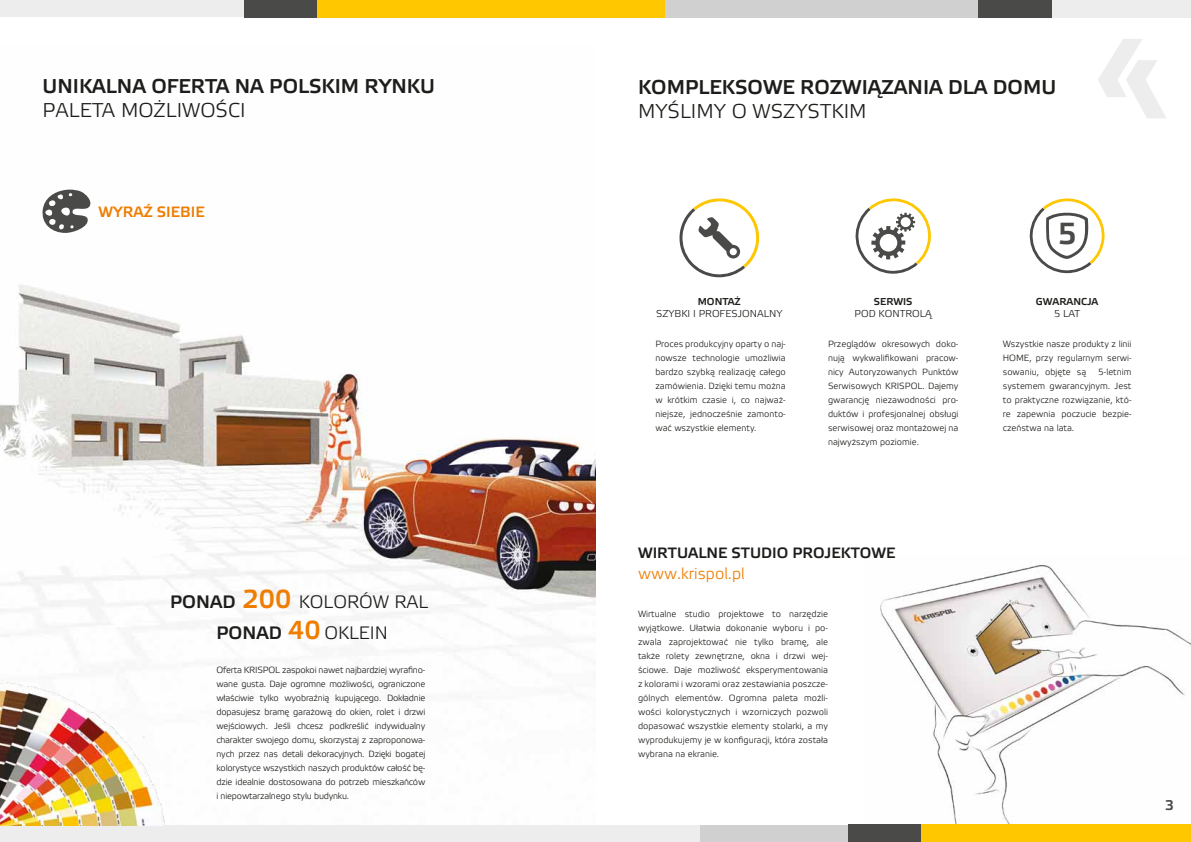
<style>
.page{position:relative;width:1191px;height:842px;background:#fff}
.page>*{position:absolute;margin:0;border:0;box-sizing:border-box;transform-origin:0 0}
.t1{font:700 30.5px "Elektra Light Pro";color:#4a4a49}
.t2{font:700 20px "Elektra Light Pro";color:#1d1d1b}
.t3{font:20px "Elektra Light Pro";color:#1d1d1b}
.t4{font:18px/31px "Elektra Light Pro";color:#1d1d1b;text-align:center}
.t5{font:16px "Elektra Light Pro";color:#ef7d00}
.t6{font:700 15px "Elektra Light Pro";color:#1d1d1b}
.t7{font:700 15px "Elektra Light Pro";color:#ef7d00}
.t8{font:700 14px "Elektra Light Pro";color:#4a4a49}
.t9{font:10px "Elektra Light Pro";color:#1d1d1b}
.t10{font:700 10px "Elektra Light Pro";color:#1d1d1b}
.t11{font:9px/14px "Elektra Light Pro";color:#1d1d1b;text-align:justify}
.s1{font-weight:700}
.s2{font-weight:700;font-size:26px;color:#ef7d00}
</style>
<div class="page">
<img style="left:0;top:189px;width:595px;height:507px">
<img style="left:863px;top:565px;width:328px;height:260px">
<div style="left:0;top:825px;width:700px;height:17px;background:#ededed"></div>
<div style="left:700px;top:825px;width:148px;height:17px;background:#d0d0d0"></div>
<div style="left:848px;top:825px;width:73px;height:17px;background:#4a4a49"></div>
<div style="left:921px;top:825px;width:270px;height:17px;background:#fec700"></div>
<div style="left:0;top:0;width:244px;height:17px;background:#ededed"></div>
<div style="left:665px;top:0;width:313px;height:17px;background:#d0d0d0"></div>
<div style="left:244px;top:0;width:73px;height:17px;background:#4a4a49"></div>
<div style="left:317px;top:0;width:348px;height:17px;background:#fec700"></div>
<div style="left:978px;top:0;width:74px;height:17px;background:#4a4a49"></div>
<div style="left:1052px;top:0;width:139px;height:17px;background:#ededed"></div>
<svg style="left:1098px;top:39px;width:68px;height:79px"></svg>
<svg style="left:679px;top:198px;width:81px;height:79px"></svg>
<svg style="left:855px;top:198px;width:76px;height:76px"></svg>
<svg style="left:1029px;top:198px;width:76px;height:75px"></svg>
<svg style="left:41px;top:190px;width:51px;height:43px"></svg>
<img style="left:0;top:674px;width:174px;height:151px">
<h2 class="t2" style="left:43px;top:75px;width:394px">UNIKALNA OFERTA NA POLSKIM RYNKU</h2>
<h2 class="t3" style="left:43px;top:100px;width:204px">PALETA MOŻLIWOŚCI</h2>
<h3 class="t7" style="left:99px;top:203px;width:108px">WYRAŹ SIEBIE</h3>
<h3 class="t4" style="left:170px;top:587px;width:260px"><span class="s1">PONAD</span> <span class="s2">200</span> KOLORÓW RAL<br><span class="s1">PONAD</span> <span class="s2">40</span> OKLEIN</h3>
<p class="t11" style="left:216px;top:663px;width:210px">Oferta KRISPOL zaspokoi nawet najbardziej wyrafino&shy;wane gusta. Daje ogromne możliwości, ograniczone właściwie tylko wyobraźnią kupującego. Dokładnie dopasujesz bramę garażową do okien, rolet i drzwi wejściowych. Jeśli chcesz podkreślić indywidualny charakter swojego domu, skorzystaj z zaproponowa&shy;nych przez nas detali dekoracyjnych. Dzięki bogatej kolorystyce wszystkich naszych produktów całość bę&shy;dzie idealnie dostosowana do potrzeb mieszkańców i niepowtarzalnego stylu budynku.</p>
<h2 class="t2" style="left:638px;top:76px;width:420px">KOMPLEKSOWE ROZWIĄZANIA DLA DOMU</h2>
<h2 class="t3" style="left:638px;top:100px;width:230px">MYŚLIMY O WSZYSTKIM</h2>
<p class="t10" style="left:698px;top:296px;width:45px">MONTAŻ</p>
<p class="t9" style="left:656px;top:308px;width:128px">SZYBKI I PROFESJONALNY</p>
<p class="t10" style="left:874px;top:296px;width:40px">SERWIS</p>
<p class="t9" style="left:854px;top:308px;width:79px">POD KONTROLĄ</p>
<h1 class="t1" style="left:1057px;top:217px;width:21px">5</h1>
<p class="t10" style="left:1036px;top:296px;width:64px">GWARANCJA</p>
<p class="t9" style="left:1054px;top:308px;width:28px">5 LAT</p>
<p class="t11" style="left:655px;top:337px;width:132px">Proces produkcyjny oparty o naj&shy;nowsze technologie umożliwia bardzo szybką realizację całego zamówienia. Dzięki temu można w krótkim czasie i, co najważ&shy;niejsze, jednocześnie zamonto&shy;wać wszystkie elementy.</p>
<p class="t11" style="left:828px;top:337px;width:132px">Przeglądów okresowych doko&shy;nują wykwalifikowani pracow&shy;nicy Autoryzowanych Punktów Serwisowych KRISPOL. Dajemy gwarancję niezawodności pro&shy;duktów i profesjonalnej obsługi serwisowej oraz montażowej na najwyższym poziomie.</p>
<p class="t11" style="left:1002px;top:337px;width:130px">Wszystkie nasze produkty z linii HOME, przy regularnym serwi&shy;sowaniu, objęte są</p>
<p class="t11" style="left:1002px;top:365px;width:130px;text-indent:95px">5-letnim systemem gwarancyjnym. Jest to praktyczne rozwiązanie, któ&shy;re zapewnia poczucie bezpie&shy;czeństwa na lata.</p>
<h3 class="t6" style="left:638px;top:545px;width:259px">WIRTUALNE STUDIO PROJEKTOWE</h3>
<h3 class="t5" style="left:638px;top:564px;width:108px">www.krispol.pl</h3>
<p class="t11" style="left:638px;top:607px;width:191px">Wirtualne studio projektowe to narzędzie wyjątkowe. Ułatwia dokonanie wyboru i po&shy;zwala zaprojektować nie tylko bramę, ale także rolety zewnętrzne, okna i drzwi wej&shy;ściowe. Daje możliwość eksperymentowania z kolorami i wzorami oraz zestawiania poszcze&shy;gólnych elementów. Ogromna paleta możli&shy;wości kolorystycznych i wzorniczych pozwoli dopasować wszystkie elementy stolarki, a my wyprodukujemy je w konfiguracji, która została wybrana na ekranie.</p>
<h3 class="t8" style="left:1165px;top:797px;width:10px">3</h3>
</div>
